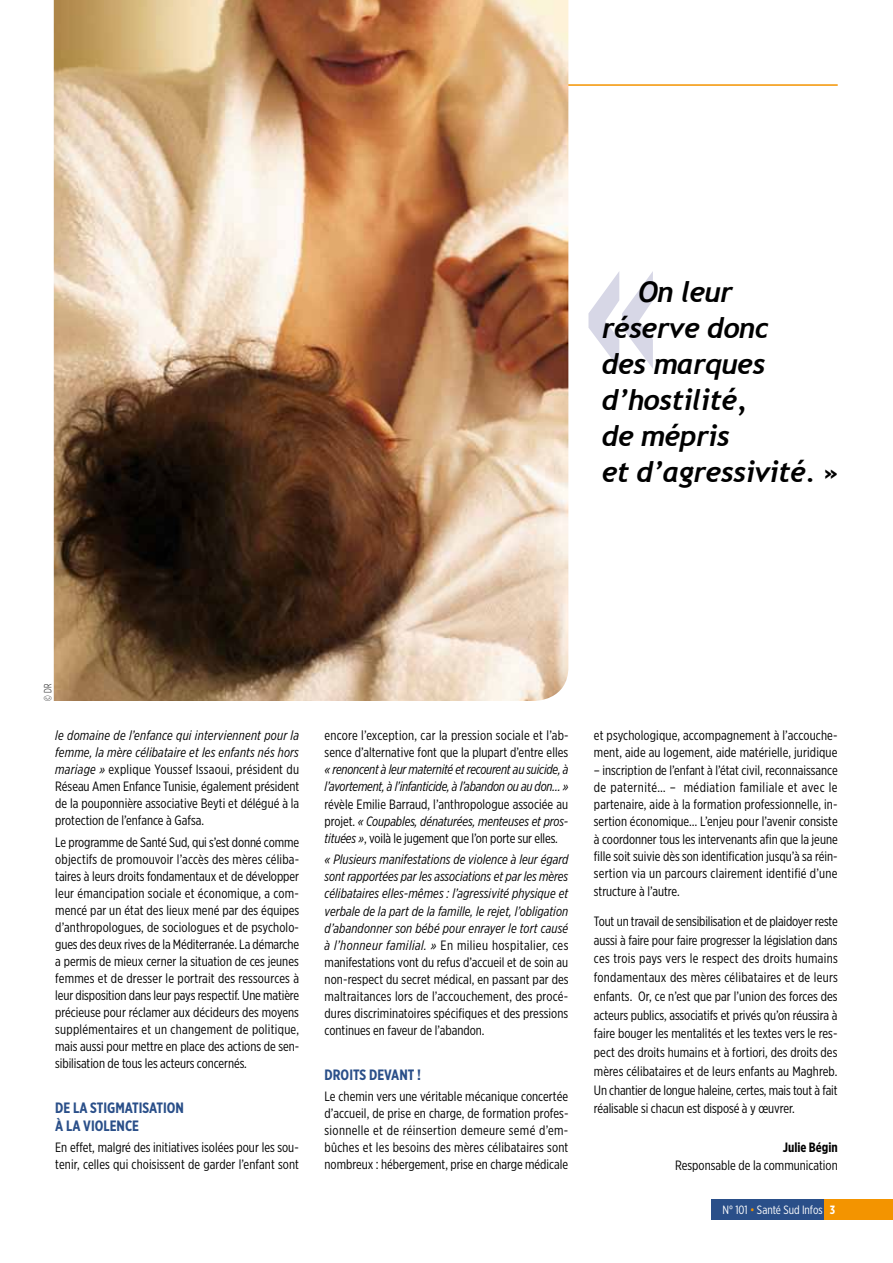
<style>
.page{position:relative;width:893px;height:1263px;background:#fff}
.page>*{position:absolute;margin:0;border:0;box-sizing:border-box;transform-origin:0 0}
.t1{font:italic 700 304.2px "Trebuchet";color:#d7d7e6;scale:.5 1}
.t2{font:italic 700 28.5px/36px "Trebuchet";letter-spacing:-.02em;color:#000}
.t3{font:700 15px/18.6px "Gotham X Narrow";color:#2a4f89}
.t4{font:13.5px/17.1px "Gotham X Narrow";color:#000;text-align:justify}
.t5{font:italic 13.5px/17.1px "Gotham X Narrow";letter-spacing:-.015em;color:#000}
.t6{font:700 13.5px "Gotham X Narrow";color:#000}
.t7{font:12px "Gotham X Narrow";color:#fff}
.t8{font:300 10.5px "Gotham X Narrow";color:#000;scale:.85 1}
.s1{font-style:italic}
.s2{font-style:normal}
.s3{color:#f39400}
.s4{font-weight:700}
</style>
<div class="page">
<hr style="left:55px;top:84px;width:783px;height:2px;background:#f39400">
<img style="left:54px;top:0;width:514px;height:701px">
<div style="left:711px;top:1199px;width:182px;height:21px;background:#2a4f89"></div>
<div style="left:825px;top:1199px;width:68px;height:21px;background:#f39400"></div>
<h1 class="t1" style="left:581px;top:111px;width:161px">«</h1>
<h2 class="t2" style="left:602px;top:275px;width:237px;text-indent:36px">On leur réserve donc<br>des marques d’hostilité,<br>de mépris<br>et d’agressivité. »</h2>
<p class="t8" style="left:42px;top:701px;width:20px;rotate:-90deg">© DR</p>
<p class="t4" style="left:55px;top:727px;width:245px"><span class="s1">le domaine de l’enfance qui interviennent pour la femme, la mère célibataire et les enfants nés hors mariage »</span> explique Youssef Issaoui, président du Réseau Amen Enfance Tunisie, également président de la pouponnière associative Beyti et délégué à la protection de l’enfance à Gafsa.</p>
<p class="t4" style="left:55px;top:833px;width:245px">Le programme de Santé Sud, qui s’est donné comme objectifs de promouvoir l’accès des mères céliba&shy;taires à leurs droits fondamentaux et de développer leur émancipation sociale et économique, a com&shy;mencé par un état des lieux mené par des équipes d’anthropologues, de sociologues et de psycholo&shy;gues des deux rives de la Méditerranée. La démarche a permis de mieux cerner la situation de ces jeunes femmes et de dresser le portrait des ressources à leur disposition dans leur pays respectif. Une matière précieuse pour réclamer aux décideurs des moyens supplémentaires et un changement de politique, mais aussi pour mettre en place des actions de sen&shy;sibilisation de tous les acteurs concernés.</p>
<p class="t3" style="left:55px;top:1098px;width:130px">DE LA STIGMATISATION<br>À LA VIOLENCE</p>
<p class="t4" style="left:55px;top:1139px;width:245px">En effet, malgré des initiatives isolées pour les sou&shy;tenir, celles qui choisissent de garder l’enfant sont</p>
<p class="t4" style="left:325px;top:727px;width:246px">encore l’exception, car la pression sociale et l’ab&shy;sence d’alternative font que la plupart d’entre elles</p>
<p class="t5" style="left:325px;top:761px;width:245px">« renoncent à leur maternité et recourent au suicide, à l’avortement, à l’infanticide, à l’abandon ou au don… »</p>
<p class="t4" style="left:325px;top:795px;width:245px">révèle Emilie Barraud, l’anthropologue associée au projet. <span class="s1">« Coupables, dénaturées, menteuses et pros&shy;tituées »</span>, voilà le jugement que l’on porte sur elles.</p>
<p class="t5" style="left:325px;top:851px;width:245px;text-align:justify">« Plusieurs manifestations de violence à leur égard sont rapportées par les associations et par les mères célibataires elles-mêmes : l’agressivité physique et verbale de la part de la famille, le rejet, l’obligation d’abandonner son bébé pour enrayer le tort causé à l’honneur familial. » <span class="s2">En milieu hospitalier, ces manifestations vont du refus d’accueil et de soin au non-respect du secret médical, en passant par des maltraitances lors de l’accouchement, des procé&shy;dures discriminatoires spécifiques et des pressions continues en faveur de l’abandon.</span></p>
<p class="t3" style="left:325px;top:1065px;width:98px">DROITS DEVANT !</p>
<p class="t4" style="left:325px;top:1087px;width:245px">Le chemin vers une véritable mécanique concertée d’accueil, de prise en charge, de formation profes&shy;sionnelle et de réinsertion demeure semé d’em&shy;bûches et les besoins des mères célibataires sont nombreux : hébergement, prise en charge médicale</p>
<p class="t4" style="left:594px;top:726px;width:245px">et psychologique, accompagnement à l’accouche&shy;ment, aide au logement, aide matérielle, juridique</p>
<p class="t4" style="left:594px;top:761px;width:245px">– inscription de l’enfant à l’état civil, reconnaissance de paternité… – médiation familiale et avec le partenaire, aide à la formation professionnelle, in&shy;sertion économique… L’enjeu pour l’avenir consiste à coordonner tous les intervenants afin que la jeune fille soit suivie dès son identification jusqu’à sa réin&shy;sertion via un parcours clairement identifié d’une structure à l’autre.</p>
<p class="t4" style="left:594px;top:911px;width:245px;line-height:18.8px">Tout un travail de sensibilisation et de plaidoyer reste aussi à faire pour faire progresser la législation dans ces trois pays vers le respect des droits humains fondamentaux des mères célibataires et de leurs enfants. Or, ce n’est que par l’union des forces des acteurs publics, associatifs et privés qu’on réussira à faire bouger les mentalités et les textes vers le res&shy;pect des droits humains et à fortiori, des droits des mères célibataires et de leurs enfants au Maghreb.<br>Un chantier de longue haleine, certes, mais tout à fait réalisable si chacun est disposé à y œuvrer.</p>
<p class="t6" style="left:783px;top:1139px;width:56px">JULIE BÉGIN</p>
<p class="t4" style="left:675px;top:1156px;width:164px">Responsable de la communication</p>
<p class="t7" style="left:722px;top:1203px;width:114px">N° 101 <span class="s3">•</span> Santé Sud Infos <span class="s4">3</span></p>
</div>
